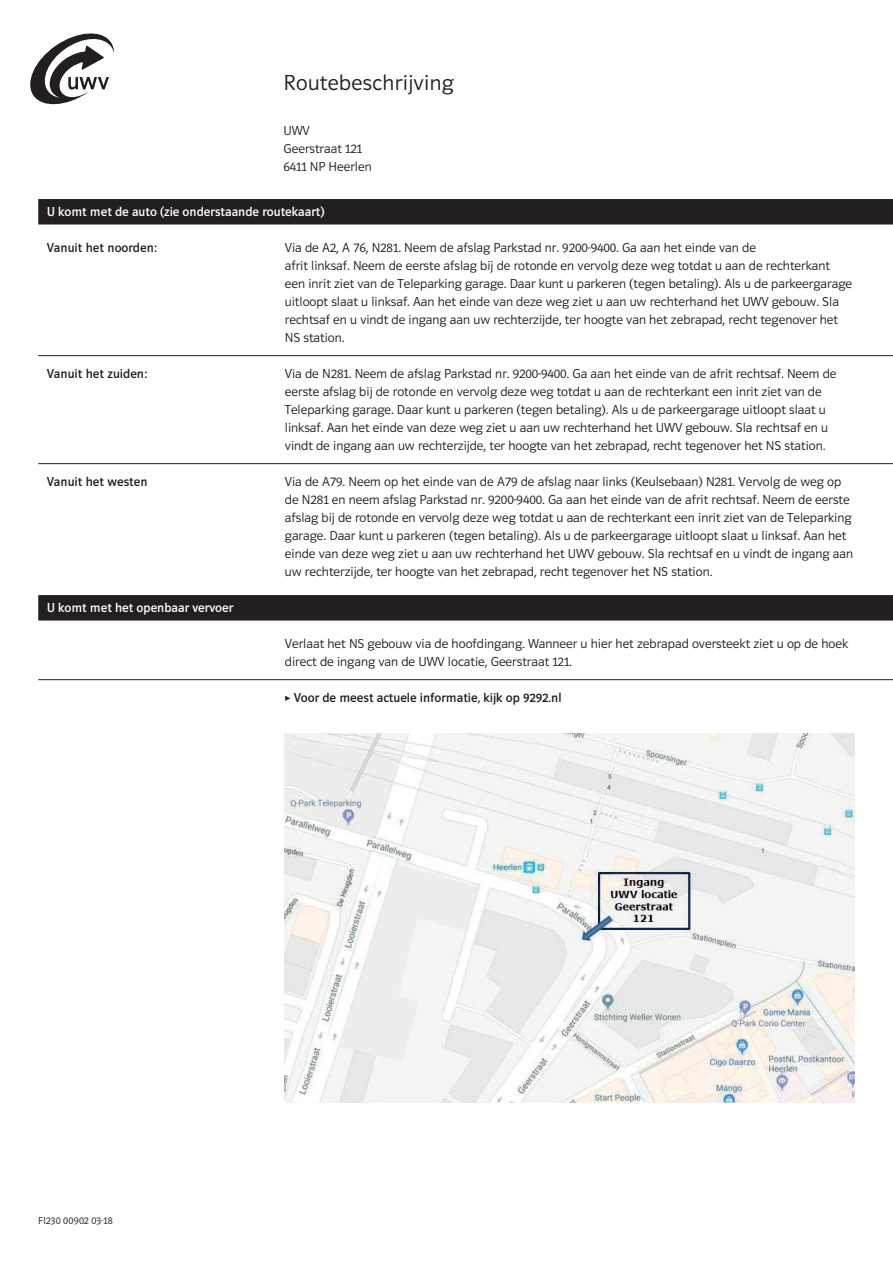
<style>
.page{position:relative;width:893px;height:1263px;background:#fff}
.page>*{position:absolute;margin:0;border:0;box-sizing:border-box;transform-origin:0 0}
.t1{font:300 22.5px "UWV Sans 2010";letter-spacing:.015em;color:#231f20}
.t2{font:300 13.5px/18px "UWV Sans 2010";color:#231f20}
.t3{font:13.5px "UWV Sans 2010";color:#231f20}
.t4{font:13.5px "UWV Sans 2010";color:#fff}
.t5{font:300 10.5px "UWV Sans 2010";letter-spacing:.01em;color:#231f20}
</style>
<div class="page">
<svg style="left:30px;top:33px;width:84px;height:72px"></svg>
<div style="left:38px;top:199px;width:855px;height:26px;background:#231f20"></div>
<hr style="left:38px;top:355px;width:855px;height:1px;background:#231f20">
<hr style="left:38px;top:463px;width:855px;height:1px;background:#231f20">
<div style="left:38px;top:595px;width:855px;height:26px;background:#231f20"></div>
<hr style="left:38px;top:679px;width:855px;height:1px;background:#231f20">
<img style="left:285px;top:733px;width:570px;height:370px">
<h1 class="t1" style="left:283px;top:71px;width:172px">Routebeschrijving</h1>
<p class="t2" style="left:283px;top:122px;width:90px">UWV<br>Geerstraat 121<br>6411 NP Heerlen</p>
<p class="t4" style="left:47px;top:204px;width:279px">U komt met de auto (zie onderstaande routekaart)</p>
<p class="t3" style="left:47px;top:240px;width:112px">Vanuit het noorden:</p>
<p class="t2" style="left:285px;top:239px;width:569px">Via de A2, A 76, N281. Neem de afslag Parkstad nr. 9200-9400. Ga aan het einde van de<br>afrit linksaf. Neem de eerste afslag bij de rotonde en vervolg deze weg totdat u aan de rechterkant een inrit ziet van de Teleparking garage. Daar kunt u parkeren (tegen betaling). Als u de parkeergarage uitloopt slaat u linksaf. Aan het einde van deze weg ziet u aan uw rechterhand het UWV gebouw. Sla rechtsaf en u vindt de ingang aan uw rechterzijde, ter hoogte van het zebrapad, recht tegenover het NS station.</p>
<p class="t2" style="left:285px;top:365px;width:553px">Via de N281. Neem de afslag Parkstad nr. 9200-9400. Ga aan het einde van de afrit rechtsaf. Neem de eerste afslag bij de rotonde en vervolg deze weg totdat u aan de rechterkant een inrit ziet van de Teleparking garage. Daar kunt u parkeren (tegen betaling). Als u de parkeergarage uitloopt slaat u linksaf. Aan het einde van deze weg ziet u aan uw rechterhand het UWV gebouw. Sla rechtsaf en u vindt de ingang aan uw rechterzijde, ter hoogte van het zebrapad, recht tegenover het NS station.</p>
<p class="t2" style="left:285px;top:473px;width:570px">Via de A79. Neem op het einde van de A79 de afslag naar links (Keulsebaan) N281. Vervolg de weg op de N281 en neem afslag Parkstad nr. 9200-9400. Ga aan het einde van de afrit rechtsaf. Neem de eerste afslag bij de rotonde en vervolg deze weg totdat u aan de rechterkant een inrit ziet van de Teleparking garage. Daar kunt u parkeren (tegen betaling). Als u de parkeergarage uitloopt slaat u linksaf. Aan het einde van deze weg ziet u aan uw rechterhand het UWV gebouw. Sla rechtsaf en u vindt de ingang aan uw rechterzijde, ter hoogte van het zebrapad, recht tegenover het NS station.</p>
<p class="t3" style="left:47px;top:366px;width:102px">Vanuit het zuiden:</p>
<p class="t3" style="left:47px;top:474px;width:102px">Vanuit het westen</p>
<p class="t4" style="left:47px;top:600px;width:188px">U komt met het openbaar vervoer</p>
<p class="t2" style="left:285px;top:635px;width:565px">Verlaat het NS gebouw via de hoofdingang. Wanneer u hier het zebrapad oversteekt ziet u op de hoek direct de ingang van de UWV locatie, Geerstraat 121.</p>
<p class="t3" style="left:285px;top:690px;width:278px">⁄ Voor de meest actuele informatie, kijk op 9292.nl</p>
<p class="t5" style="left:38px;top:1215px;width:76px">FI230 00902 03-18</p>
</div>
